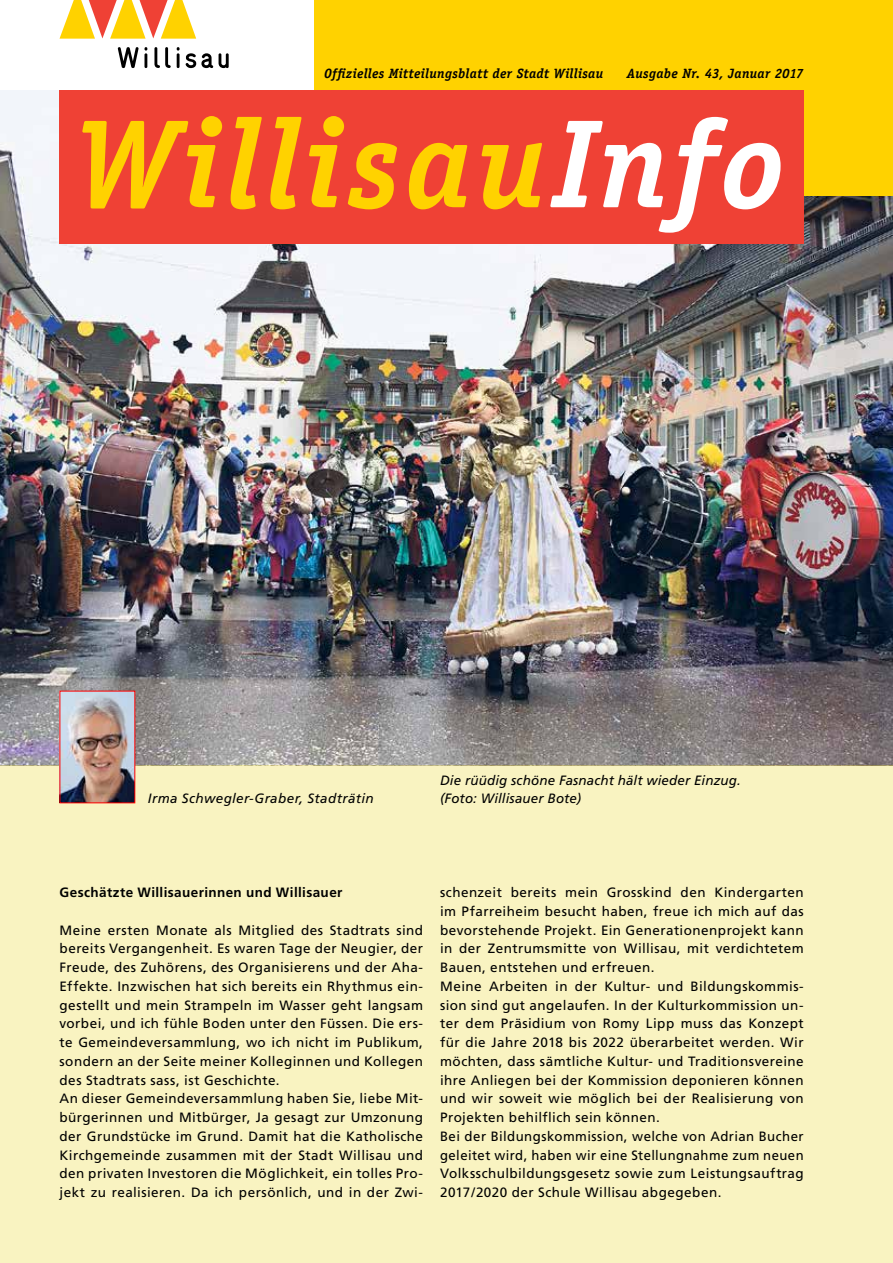
<style>
.page{position:relative;width:893px;height:1263px;background:#fff}
.page>*{position:absolute;margin:0;border:0;box-sizing:border-box;transform-origin:0 0}
.t1{font:italic 700 126px "Officina Serif Std";letter-spacing:.03em;color:#ffd200}
.t2{font:13.5px/18.8px "Frutiger LT Std";letter-spacing:.035em;color:#000}
.t3{font:italic 13.5px/18.8px "Frutiger LT Std";letter-spacing:.015em;color:#000}
.t4{font:italic 700 13.5px "Officina Serif Std";letter-spacing:.02em;color:#000}
.t5{font:700 13.5px "Frutiger LT Std";letter-spacing:.03em;color:#000}
.s1{color:#fff}
</style>
<div class="page">
<img style="left:0;top:91px;width:893px;height:674px">
<div style="left:0;top:766px;width:893px;height:497px;background:#f9f3c1"></div>
<div style="left:315px;top:0;width:578px;height:196px;background:#ffd200"></div>
<div style="left:60px;top:91px;width:744px;height:153px;background:#ef4135"></div>
<svg style="left:60px;top:0;width:136px;height:39px"></svg>
<svg style="left:118px;top:47px;width:21px;height:21px"></svg>
<hr style="left:144px;top:53px;width:3px;height:15px;background:#000">
<svg style="left:154px;top:47px;width:17px;height:21px"></svg>
<hr style="left:177px;top:53px;width:3px;height:15px;background:#000">
<svg style="left:186px;top:53px;width:27px;height:15px"></svg>
<svg style="left:219px;top:53px;width:10px;height:15px"></svg>
<img style="left:62px;top:693px;width:71px;height:108px">
<p class="t4" style="left:324px;top:66px;width:281px">Offizielles Mitteilungsblatt der Stadt Willisau</p>
<p class="t4" style="left:627px;top:66px;width:178px">Ausgabe Nr. 43, Januar 2017</p>
<h1 class="t1" style="left:72px;top:90px;width:715px">Willisau<span class="s1">Info</span></h1>
<p class="t3" style="left:148px;top:789px;width:227px">Irma Schwegler-Graber, Stadträtin</p>
<p class="t3" style="left:440px;top:770px;width:302px">Die rüüdig schöne Fasnacht hält wieder Einzug. (Foto: Willisauer Bote)</p>
<p class="t5" style="left:60px;top:884px;width:284px">Geschätzte Willisauerinnen und Willisauer</p>
<p class="t2" style="left:60px;top:920px;width:365px">Meine ersten Monate als Mitglied des Stadtrats sind bereits Vergangenheit. Es waren Tage der Neugier, der Freude, des Zuhörens, des Organisierens und der Aha-Effekte. Inzwischen hat sich bereits ein Rhythmus ein&shy;gestellt und mein Strampeln im Wasser geht langsam vorbei, und ich fühle Boden unter den Füssen. Die ers&shy;te Gemeindeversammlung, wo ich nicht im Publikum, sondern an der Seite meiner Kolleginnen und Kollegen des Stadtrats sass, ist Geschichte.<br>An dieser Gemeindeversammlung haben Sie, liebe Mit&shy;bürgerinnen und Mitbürger, Ja gesagt zur Umzonung der Grundstücke im Grund. Damit hat die Katholische Kirchgemeinde zusammen mit der Stadt Willisau und den privaten Investoren die Möglichkeit, ein tolles Pro&shy;jekt zu realisieren. Da ich persönlich, und in der Zwi-</p>
<p class="t2" style="left:440px;top:883px;width:365px">schenzeit bereits mein Grosskind den Kindergarten im Pfarreiheim besucht haben, freue ich mich auf das bevorstehende Projekt. Ein Generationenprojekt kann in der Zentrumsmitte von Willisau, mit verdichtetem Bauen, entstehen und erfreuen.<br>Meine Arbeiten in der Kultur- und Bildungskommis&shy;sion sind gut angelaufen. In der Kulturkommission un&shy;ter dem Präsidium von Romy Lipp muss das Konzept für die Jahre 2018 bis 2022 überarbeitet werden. Wir möchten, dass sämtliche Kultur- und Traditionsvereine ihre Anliegen bei der Kommission deponieren können und wir soweit wie möglich bei der Realisierung von Projekten behilflich sein können.<br>Bei der Bildungskommission, welche von Adrian Bucher geleitet wird, haben wir eine Stellungnahme zum neuen Volksschulbildungsgesetz sowie zum Leistungsauftrag 2017/2020 der Schule Willisau abgegeben.</p>
</div>
